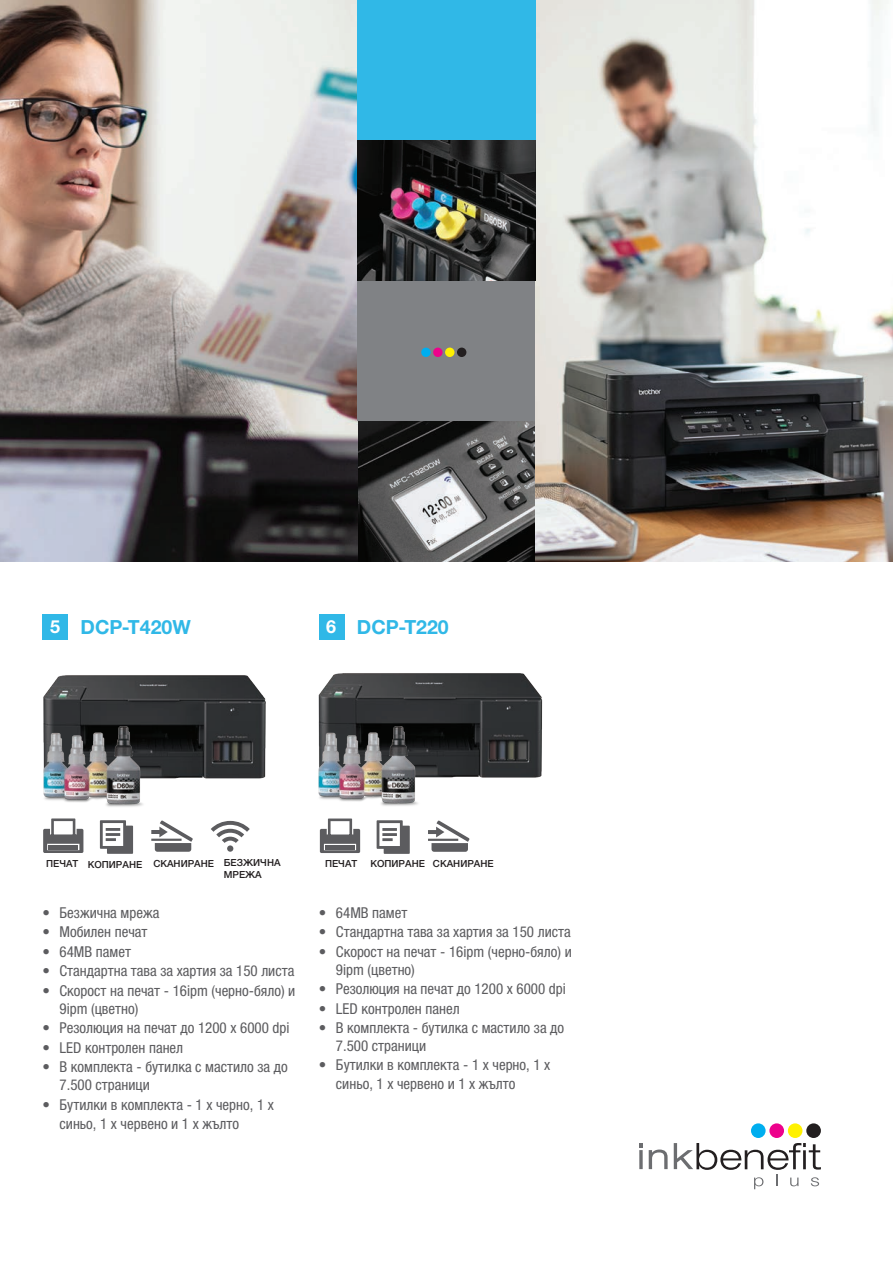
<style>
.page{position:relative;width:893px;height:1263px;background:#fff}
.page>*{position:absolute;margin:0;border:0;box-sizing:border-box;transform-origin:0 0}
.t1{font:700 19.5px "Helvetica Neue LTW1 G";color:#30b8e7}
.t2{font:700 18px "Helvetica Neue LTW1 G";color:#fff}
.t3{font:condensed 15px/18px "Helvetica Neue LTW1 G";color:#5c5c5f}
.t4{font:500 9.75px/10.9px "Helvetica Neue LTW1 G";color:#231f20}
</style>
<div class="page">
<img style="left:43px;top:675px;width:223px;height:104px">
<img style="left:43px;top:724px;width:119px;height:83px">
<svg style="left:151px;top:820px;width:42px;height:32px"></svg>
<svg style="left:43px;top:818px;width:40px;height:35px"></svg>
<hr style="left:48px;top:845px;width:30px;height:4px;background:#5c5c5f">
<svg style="left:100px;top:820px;width:33px;height:34px"></svg>
<img style="left:318px;top:673px;width:225px;height:105px">
<img style="left:318px;top:724px;width:120px;height:82px">
<svg style="left:211px;top:821px;width:39px;height:31px"></svg>
<svg style="left:428px;top:820px;width:42px;height:32px"></svg>
<svg style="left:320px;top:818px;width:40px;height:35px"></svg>
<hr style="left:325px;top:845px;width:30px;height:4px;background:#5c5c5f">
<svg style="left:377px;top:820px;width:33px;height:34px"></svg>
<div style="left:43px;top:614px;width:25px;height:26px;background:#30b8e7"></div>
<div style="left:319px;top:614px;width:25px;height:26px;background:#30b8e7"></div>
<div style="left:751px;top:1123px;width:15px;height:15px;background:#00aeef;border-radius:50%"></div>
<div style="left:769px;top:1123px;width:15px;height:15px;background:#ed028c;border-radius:50%"></div>
<div style="left:788px;top:1123px;width:14px;height:15px;background:#fff101;border-radius:50%"></div>
<div style="left:806px;top:1123px;width:15px;height:15px;background:#231f20;border-radius:50%"></div>
<svg style="left:639px;top:1150px;width:4px;height:19px"></svg>
<svg style="left:639px;top:1143px;width:4px;height:4px"></svg>
<svg style="left:649px;top:1149px;width:19px;height:20px"></svg>
<svg style="left:674px;top:1143px;width:147px;height:46px"></svg>
<img style="left:357px;top:421px;width:179px;height:140px">
<img style="left:0;top:0;width:357px;height:561px">
<div style="left:357px;top:281px;width:179px;height:140px;background:#808285"></div>
<div style="left:421px;top:348px;width:10px;height:9px;background:#00aeef;border-radius:50%"></div>
<div style="left:433px;top:348px;width:10px;height:9px;background:#ed028c;border-radius:50%"></div>
<div style="left:445px;top:348px;width:9px;height:9px;background:#fff101;border-radius:50%"></div>
<div style="left:457px;top:348px;width:9px;height:9px;background:#231f20;border-radius:50%"></div>
<img style="left:536px;top:0;width:357px;height:561px">
<div style="left:357px;top:0;width:179px;height:140px;background:#30b8e7"></div>
<img style="left:357px;top:140px;width:179px;height:141px">
<h1 class="t1" style="left:81px;top:615px;width:112px">DCP-T420W</h1>
<p class="t2" style="left:50px;top:616px;width:12px">5</p>
<p class="t2" style="left:326px;top:616px;width:12px">6</p>
<h1 class="t1" style="left:357px;top:615px;width:93px">DCP-T220</h1>
<p class="t4" style="left:224px;top:858px;width:58px;text-indent:-70px">СКАНИРАНЕ БЕЗЖИЧНА<br>МРЕЖА</p>
<p class="t4" style="left:325px;top:858px;width:34px">ПЕЧАТ</p>
<p class="t4" style="left:370px;top:858px;width:148px">КОПИРАНЕ СКАНИРАНЕ FAX</p>
<p class="t4" style="left:46px;top:858px;width:29px">COPY</p>
<p class="t4" style="left:102px;top:858px;width:28px">SCAN</p>
<p class="t4" style="left:167px;top:858px;width:7px">F</p>
<p class="t4" style="left:46px;top:859px;width:98px">ПЕЧАТ КОПИРАНЕ</p>
<p class="t4" style="left:228px;top:858px;width:14px">AX</p>
<p class="t3" style="left:43px;top:903px;width:118px">• Безжична мрежа</p>
<p class="t3" style="left:43px;top:923px;width:107px">• Мобилен печат</p>
<p class="t3" style="left:43px;top:943px;width:90px">• 64MB памет</p>
<p class="t3" style="left:43px;top:962px;width:253px">• Стандартна тава за хартия за 150 листа</p>
<p class="t3" style="left:60px;top:982px;width:237px;text-indent:-17px">• Скорост на печат - 16ipm (черно-бяло) и<br>9ipm (цветно)</p>
<p class="t3" style="left:43px;top:1019px;width:248px">• Резолюция на печат до 1200 x 6000 dpi</p>
<p class="t3" style="left:43px;top:1039px;width:142px">• LED контролен панел</p>
<p class="t3" style="left:60px;top:1058px;width:230px;text-indent:-17px">• В комплекта - бутилка с мастило за до<br>7.500 страници</p>
<p class="t3" style="left:60px;top:1095px;width:216px;line-height:18.9px;text-indent:-17px">• Бутилки в комплекта - 1 x черно, 1 x синьо, 1 x червено и 1 x жълто</p>
<p class="t3" style="left:319px;top:903px;width:90px">• 64MB памет</p>
<p class="t3" style="left:319px;top:922px;width:253px">• Стандартна тава за хартия за 150 листа</p>
<p class="t3" style="left:336px;top:942px;width:237px;text-indent:-17px">• Скорост на печат - 16ipm (черно-бяло) и<br>9ipm (цветно)</p>
<p class="t3" style="left:319px;top:979px;width:248px">• Резолюция на печат до 1200 x 6000 dpi</p>
<p class="t3" style="left:319px;top:999px;width:142px">• LED контролен панел</p>
<p class="t3" style="left:336px;top:1018px;width:230px;text-indent:-17px">• В комплекта - бутилка с мастило за до<br>7.500 страници</p>
<p class="t3" style="left:336px;top:1055px;width:216px;line-height:18.9px;text-indent:-17px">• Бутилки в комплекта - 1 x черно, 1 x синьо, 1 x червено и 1 x жълто</p>
</div>
